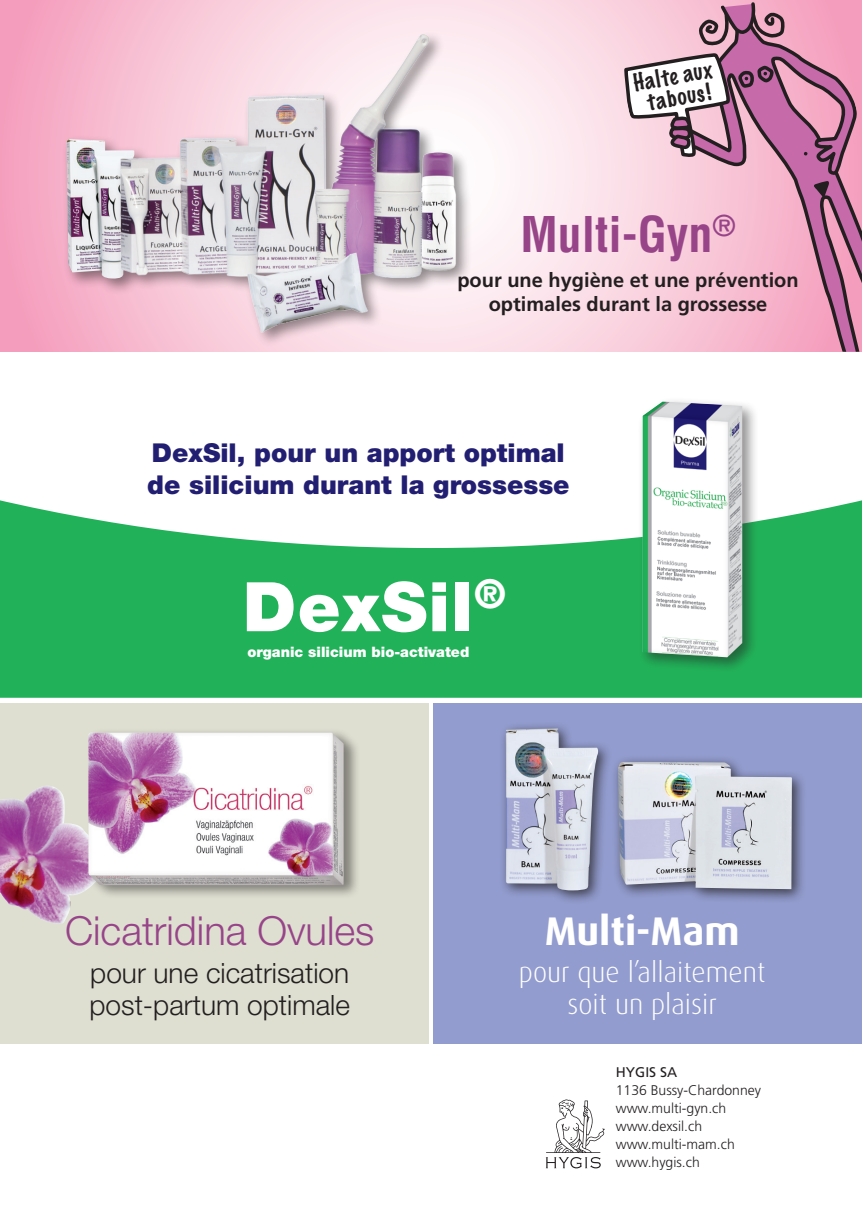
<style>
.page{position:relative;width:862px;height:1214px;background:#fff}
.page>*{position:absolute;margin:0;border:0;box-sizing:border-box;transform-origin:0 0}
.t1{font:900 68.4px "Helvetica Neue";letter-spacing:.02em;color:#fff}
.t2{font:700 condensed 48px "Helvetica";color:#974489}
.t3{font:300 40px "Helvetica Neue";color:#974489}
.t4{font:700 40px "Dax";color:#fff}
.t5{font:300 28px/32px "Helvetica Neue";color:#231f20}
.t6{font:300 28px/32px "Dax";color:#fff;text-align:center}
.t7{font:900 26px/32px "Helvetica Neue";color:#221e72}
.t8{font:100 21.8px/21.6px "Marker Felt";color:#231f20;text-align:center}
.t9{font:700 20px/24px "Frutiger";color:#231f20;text-align:center}
.t10{font:900 14.4px "Helvetica Neue";color:#fff}
.t11{font:300 14px/18px "Frutiger";color:#231f20}
.t12{font:14px "Frutiger";color:#231f20}
</style>
<div class="page">
<svg style="left:0;top:0;width:686px;height:351px;background:#f9d0de"></svg>
<svg style="left:686px;top:0;width:176px;height:351px;background:#d897b4"></svg>
<svg style="left:744px;top:76px;width:4px;height:5px"></svg>
<svg style="left:763px;top:72px;width:4px;height:4px"></svg>
<svg style="left:803px;top:152px;width:4px;height:4px"></svg>
<svg style="left:811px;top:180px;width:18px;height:18px"></svg>
<svg style="left:622px;top:54px;width:108px;height:107px"></svg>
<svg style="left:719px;top:0;width:37px;height:37px"></svg>
<div style="left:0;top:703px;width:428px;height:340px;background:#dedfd1"></div>
<img style="left:0;top:786px;width:87px;height:137px">
<div style="left:62px;top:134px;width:89px;height:161px;background:#231f20;opacity:.5"></div>
<img style="left:67px;top:139px;width:46px;height:140px">
<div style="left:116px;top:30px;width:356px;height:318px;background:#231f20;opacity:.5"></div>
<img style="left:113px;top:29px;width:349px;height:305px">
<svg style="left:546px;top:1099px;width:59px;height:69px"></svg>
<div style="left:87px;top:727px;width:273px;height:172px;background:#231f20;opacity:.5"></div>
<img style="left:88px;top:732px;width:256px;height:153px">
<svg style="left:0;top:500px;width:862px;height:197px;fill:#21b259"></svg>
<div style="left:637px;top:397px;width:122px;height:277px;background:#231f20;opacity:.5"></div>
<img style="left:642px;top:401px;width:100px;height:256px">
<div style="left:434px;top:703px;width:428px;height:340px;background:#929cce"></div>
<div style="left:499px;top:721px;width:114px;height:183px;background:#231f20;opacity:.75"></div>
<img style="left:505px;top:728px;width:93px;height:162px">
<div style="left:611px;top:755px;width:196px;height:149px;background:#231f20;opacity:.75"></div>
<img style="left:618px;top:761px;width:174px;height:128px">
<h3 class="t8" style="left:631px;top:73px;width:81px;rotate:-10deg">Halte aux tabous!</h3>
<h2 class="t2" style="left:520px;top:205px;width:217px">Multi-Gyn<sup>®</sup></h2>
<h3 class="t9" style="left:457px;top:268px;width:343px">pour une hygiène et une prévention optimales durant la grossesse</h3>
<h3 class="t7" style="left:147px;top:436px;width:424px">DexSil, pour un apport optimal de silicium durant la grossesse</h3>
<h1 class="t1" style="left:243px;top:566px;width:265px">DexSil<sup>®</sup></h1>
<p class="t10" style="left:247px;top:643px;width:223px">organic silicium bio-activated</p>
<h3 class="t3" style="left:65px;top:906px;width:311px">Cicatridina Ovules</h3>
<h3 class="t5" style="left:90px;top:956px;width:262px">pour une cicatrisation post-partum optimale</h3>
<h3 class="t4" style="left:545px;top:908px;width:196px">Multi-Mam</h3>
<h3 class="t6" style="left:519px;top:956px;width:248px">pour que l’allaitement soit un plaisir</h3>
<p class="t12" style="left:616px;top:1064px;width:63px">HYGIS SA</p>
<p class="t11" style="left:616px;top:1081px;width:147px">1136 Bussy-Chardonney www.multi-gyn.ch www.dexsil.ch www.multi-mam.ch www.hygis.ch</p>
</div>
